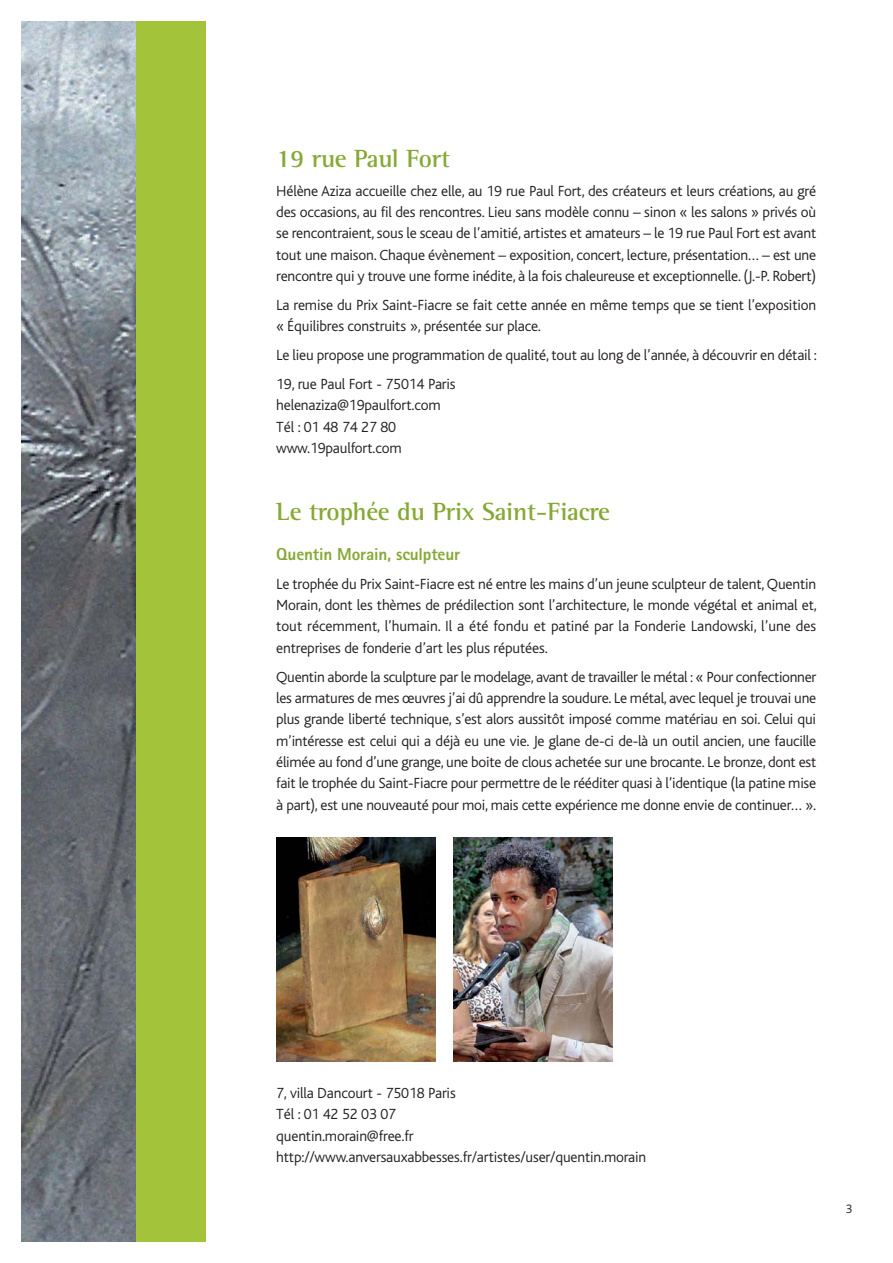
<style>
.page{position:relative;width:893px;height:1263px;background:#fff}
.page>*{position:absolute;margin:0;border:0;box-sizing:border-box;transform-origin:0 0}
.t1{font:700 25.5px "Rotis Semi Serif Std";letter-spacing:-.01em;color:#85a933}
.t2{font:800 17.25px "Rotis Sans Serif Std";letter-spacing:-.01em;color:#85a933}
.t3{font:300 15.3px/21.3px "Bliss";letter-spacing:-.01em;color:#231f20}
.t4{font:300 12.75px "Bliss";color:#231f20}
</style>
<div class="page">
<img style="left:21px;top:21px;width:115px;height:1221px">
<div style="left:136px;top:21px;width:69px;height:1221px;background:#a2c33a"></div>
<img style="left:453px;top:838px;width:160px;height:224px">
<img style="left:276px;top:838px;width:160px;height:224px">
<h1 class="t1" style="left:276px;top:149px;width:175px">19 rue Paul Fort</h1>
<p class="t3" style="left:276px;top:181px;width:542px;text-align:justify">Hélène Aziza accueille chez elle, au 19 rue Paul Fort, des créateurs et leurs créations, au gré des occasions, au fil des rencontres. Lieu sans modèle connu – sinon « les salons » privés où se rencontraient, sous le sceau de l’amitié, artistes et amateurs – le 19 rue Paul Fort est avant tout une maison. Chaque évènement – exposition, concert, lecture, présentation… – est une rencontre qui y trouve une forme inédite, à la fois chaleureuse et exceptionnelle. (J.-P. Robert)</p>
<p class="t3" style="left:276px;top:296px;width:541px">La remise du Prix Saint-Fiacre se fait cette année en même temps que se tient l’exposition « Équilibres construits », présentée sur place.</p>
<p class="t3" style="left:276px;top:342px;width:542px;line-height:28.8px">Le lieu propose une programmation de qualité, tout au long de l’année, à découvrir en détail :<br>19, rue Paul Fort - 75014 Paris</p>
<p class="t3" style="left:276px;top:396px;width:166px">helenaziza@19paulfort.com<br>Tél : 01 48 74 27 80 www.19paulfort.com</p>
<h1 class="t1" style="left:276px;top:502px;width:335px">Le trophée du Prix Saint-Fiacre</h1>
<p class="t2" style="left:276px;top:548px;width:186px">Quentin Morain, sculpteur</p>
<p class="t3" style="left:276px;top:574px;width:542px;text-align:justify">Le trophée du Prix Saint-Fiacre est né entre les mains d’un jeune sculpteur de talent, Quentin Morain, dont les thèmes de prédilection sont l’architecture, le monde végétal et animal et, tout récemment, l’humain. Il a été fondu et patiné par la Fonderie Landowski, l’une des entreprises de fonderie d’art les plus réputées.</p>
<p class="t3" style="left:276px;top:667px;width:542px;text-align:justify">Quentin aborde la sculpture par le modelage, avant de travailler le métal : « Pour confectionner les armatures de mes œuvres j’ai dû apprendre la soudure. Le métal, avec lequel je trouvai une plus grande liberté technique, s’est alors aussitôt imposé comme matériau en soi. Celui qui m’intéresse est celui qui a déjà eu une vie. Je glane de-ci de-là un outil ancien, une faucille élimée au fond d’une grange, une boite de clous achetée sur une brocante. Le bronze, dont est fait le trophée du Saint-Fiacre pour permettre de le rééditer quasi à l’identique (la patine mise à part), est une nouveauté pour moi, mais cette expérience me donne envie de continuer… ».</p>
<p class="t3" style="left:276px;top:1084px;width:372px">7, villa Dancourt - 75018 Paris<br>Tél : 01 42 52 03 07<br>quentin.morain@free.fr http://www.anversauxabbesses.fr/artistes/user/quentin.morain</p>
<p class="t4" style="left:846px;top:1204px;width:8px">3</p>
</div>
